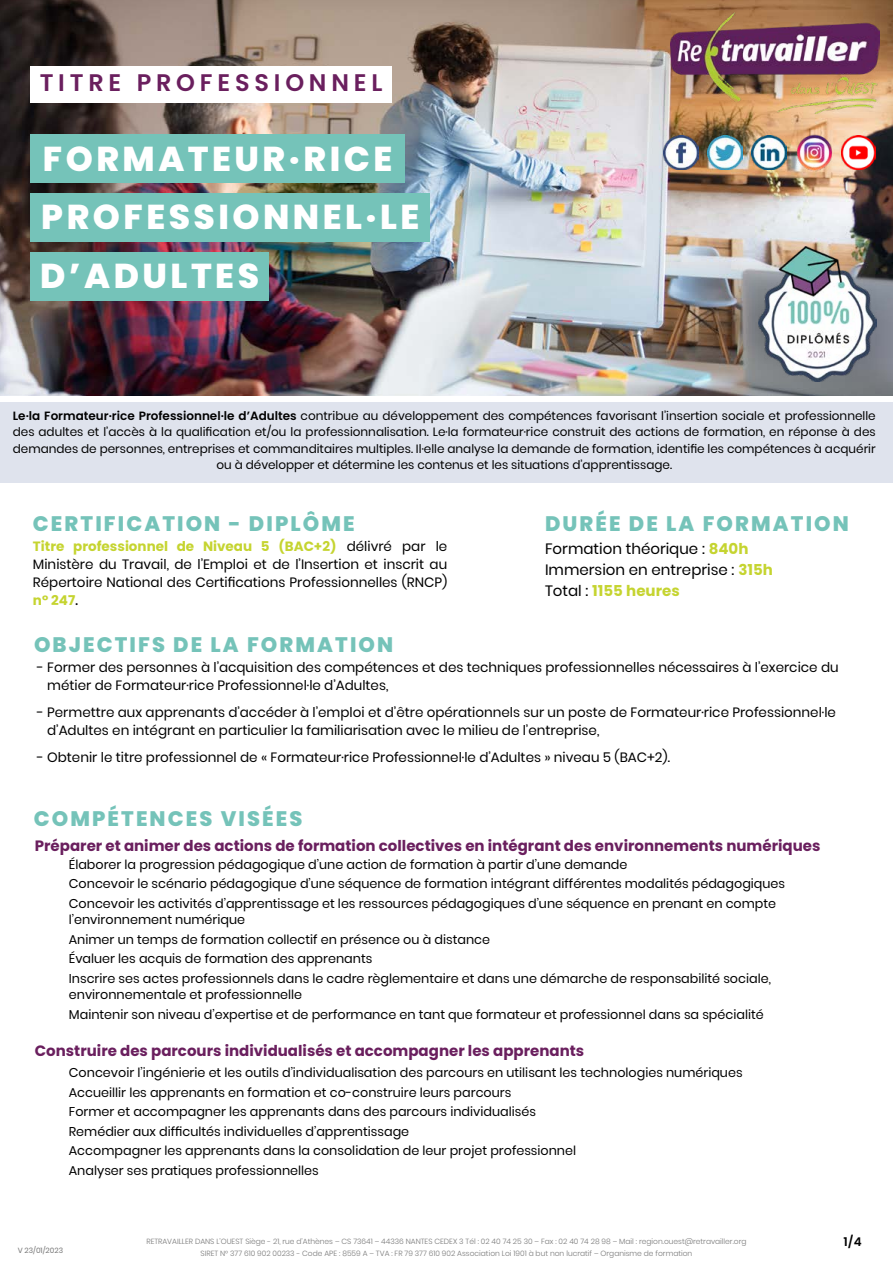
<style>
.page{position:relative;width:893px;height:1263px;background:#fff}
.page>*{position:absolute;margin:0;border:0;box-sizing:border-box;transform-origin:0 0}
.t1{font:800 34.5px/58.7px "Poppins";letter-spacing:.1em;color:#fff}
.t2{font:600 24px "Poppins";letter-spacing:.2em;color:#6a1f5e}
.t3{font:800 21px "Poppins";letter-spacing:.1em;color:#75c3b9}
.t4{font:700 15px "Poppins";color:#6a1f5e}
.t5{font:15px/21px "Poppins";color:#000}
.t6{font:13.5px/18px "Poppins";color:#000}
.t7{font:12.75px/19.5px "Poppins";color:#000}
.t8{font:12px/16.5px "Poppins";color:#000;text-align:center}
.t9{font:600 12px "Poppins";color:#000}
.t10{font:300 7.5px/12px "Poppins";color:#787878;text-align:center}
.t11{font:7.5px "Poppins";color:#787878}
.s1{font-weight:600}
.s2{font-weight:700;color:#c5d430}
.s3{font-weight:500}
</style>
<div class="page">
<img style="left:0;top:0;width:893px;height:395px">
<div style="left:31px;top:66px;width:361px;height:36px;background:#fff"></div>
<div style="left:31px;top:134px;width:374px;height:49px;background:#75c3b9"></div>
<div style="left:31px;top:193px;width:399px;height:49px;background:#75c3b9"></div>
<img style="left:671px;top:13px;width:209px;height:101px">
<div style="left:0;top:402px;width:893px;height:81px;background:#dfe3ed"></div>
<img style="left:758px;top:246px;width:118px;height:136px">
<div style="left:31px;top:252px;width:238px;height:48px;background:#75c3b9"></div>
<img style="left:664px;top:135px;width:34px;height:34px">
<img style="left:708px;top:135px;width:34px;height:34px">
<img style="left:752px;top:135px;width:34px;height:34px">
<img style="left:794px;top:134px;width:41px;height:36px">
<img style="left:841px;top:135px;width:35px;height:34px">
<h2 class="t2" style="left:40px;top:68px;width:344px">TITRE PROFESSIONNEL</h2>
<h1 class="t1" style="left:41px;top:129px;width:380px">FORMATEUR·RICE<br>PROFESSIONNEL·LE</h1>
<h1 class="t1" style="left:40px;top:247px;width:220px">D’ADULTES</h1>
<p class="t8" style="left:13px;top:407px;width:864px"><span class="s1">Le·la Formateur·rice Professionnel·le d’Adultes</span> contribue au développement des compétences favorisant l’insertion sociale et professionnelle des adultes et l’accès à la qualification et/ou la professionnalisation. Le·la formateur·rice construit des actions de formation, en réponse à des demandes de personnes, entreprises et commanditaires multiples. Il·elle analyse la demande de formation, identifie les compétences à acquérir ou à développer et détermine les contenus et les situations d’apprentissage.</p>
<h3 class="t3" style="left:33px;top:512px;width:323px">CERTIFICATION - DIPLÔME</h3>
<p class="t6" style="left:33px;top:537px;width:416px;text-align:justify"><span class="s2">Titre professionnel de Niveau 5 (BAC+2)</span> délivré par le Ministère du Travail, de l’Emploi et de l’Insertion et inscrit au Répertoire National des Certifications Professionnelles (RNCP) <span class="s2">n° 247</span><span class="s3">.</span></p>
<p class="t5" style="left:545px;top:538px;width:229px">Formation théorique : <span class="s2">840h<br></span>Immersion en entreprise : <span class="s2">315h<br></span>Total : <span class="s2">1155 heures</span></p>
<h3 class="t3" style="left:34px;top:632px;width:361px">OBJECTIFS DE LA FORMATION</h3>
<p class="t6" style="left:47px;top:659px;width:793px;text-indent:-10px">- Former des personnes à l’acquisition des compétences et des techniques professionnelles nécessaires à l’exercice du métier de Formateur·rice Professionnel·le d’Adultes,</p>
<p class="t6" style="left:47px;top:704px;width:790px;text-indent:-10px">- Permettre aux apprenants d’accéder à l’emploi et d’être opérationnels sur un poste de Formateur·rice Professionnel·le d’Adultes en intégrant en particulier la familiarisation avec le milieu de l’entreprise,</p>
<p class="t6" style="left:37px;top:749px;width:634px">- Obtenir le titre professionnel de « Formateur·rice Professionnel·le d’Adultes » niveau 5 (BAC+2).</p>
<h3 class="t3" style="left:34px;top:807px;width:270px">COMPÉTENCES VISÉES</h3>
<p class="t4" style="left:35px;top:837px;width:787px">Préparer et animer des actions de formation collectives en intégrant des environnements numériques</p>
<p class="t7" style="left:69px;top:855px;width:718px">Élaborer la progression pédagogique d’une action de formation à partir d’une demande<br>Concevoir le scénario pédagogique d’une séquence de formation intégrant différentes modalités pédagogiques<br>Concevoir les activités d’apprentissage et les ressources pédagogiques d’une séquence en prenant en compte</p>
<p class="t7" style="left:69px;top:910px;width:703px">l’environnement numérique<br>Animer un temps de formation collectif en présence ou à distance<br>Évaluer les acquis de formation des apprenants<br>Inscrire ses actes professionnels dans le cadre règlementaire et dans une démarche de responsabilité sociale,</p>
<p class="t7" style="left:69px;top:985px;width:696px">environnementale et professionnelle<br>Maintenir son niveau d’expertise et de performance en tant que formateur et professionnel dans sa spécialité</p>
<p class="t4" style="left:35px;top:1042px;width:551px">Construire des parcours individualisés et accompagner les apprenants</p>
<p class="t7" style="left:69px;top:1063px;width:675px">Concevoir l’ingénierie et les outils d’individualisation des parcours en utilisant les technologies numériques Accueillir les apprenants en formation et co-construire leurs parcours<br>Former et accompagner les apprenants dans des parcours individualisés<br>Remédier aux difficultés individuelles d’apprentissage<br>Accompagner les apprenants dans la consolidation de leur projet professionnel<br>Analyser ses pratiques professionnelles</p>
<h3 class="t3" style="left:545px;top:512px;width:305px">DURÉE DE LA FORMATION</h3>
<p class="t11" style="left:18px;top:1246px;width:47px">V 23/01/2023</p>
<p class="t10" style="left:146px;top:1235px;width:602px">RETRAVAILLER DANS L’OUEST Siège - 21, rue d’Athènes – CS 73641 – 44336 NANTES CEDEX 3 Tél : 02 40 74 25 30 – Fax : 02 40 74 28 98 – Mail : region.ouest@retravailler.org<br>SIRET N° 377 610 902 00233 - Code APE : 8559 A – TVA : FR 79 377 610 902 Association Loi 1901 à but non lucratif – Organisme de formation</p>
<p class="t9" style="left:843px;top:1235px;width:20px">1/4</p>
</div>
